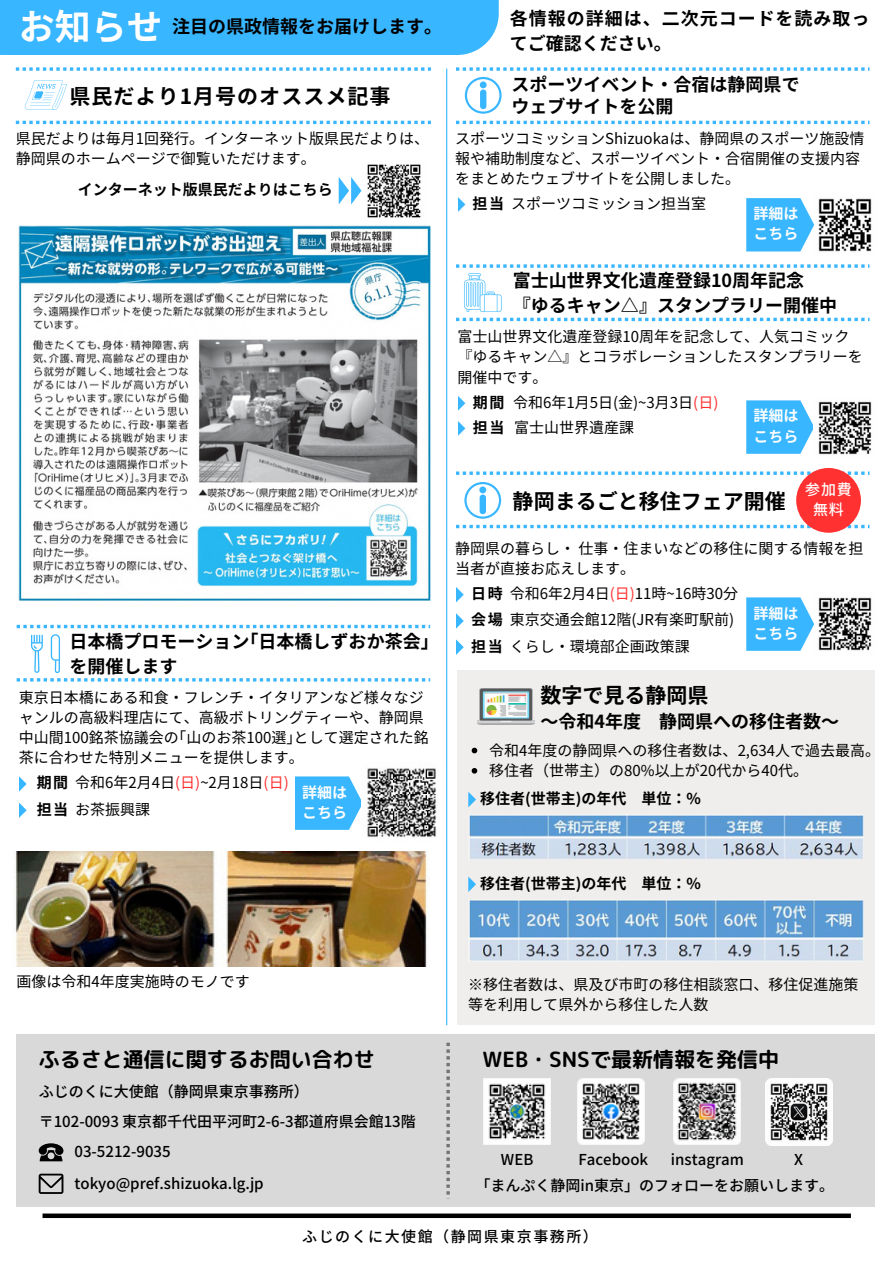
<style>
.page{position:relative;width:893px;height:1264px;background:#fff}
.page>*{position:absolute;margin:0;border:0;box-sizing:border-box;transform-origin:0 0}
.t1{font:700 36px "Noto Sans JP";color:#fff}
.t2{font:21px "rounded mplus 1 p bold";color:#000}
.t3{font:700 21px "Noto Sans JP";color:#000}
.t4{font:700 21px "Noto Sans JP";letter-spacing:.05em;color:#000}
.t5{font:700 18px/24.8px "Noto Sans JP";color:#000}
.t6{font:700 18px/24.8px "Noto Sans JP";letter-spacing:.055em;color:#000}
.t7{font:15px/20.2px "Noto Sans JP";color:#000}
.t8{font:500 15px "Noto Sans JP";color:#000}
.t9{font:700 15px "Noto Sans JP";color:#000}
.t10{font:700 15px "Noto Sans JP";color:#fdfdfd}
.t11{font:500 15px "Noto Sans JP";letter-spacing:.1em;color:#000}
.t12{font:500 15px/20.2px "Noto Sans JP";color:#fff;text-align:center}
.s1{color:#ff3131}
</style>
<div class="page">
<div style="left:0;top:0;width:498px;height:55px;background:#38b6ff"></div>
<svg style="left:24px;top:81px;width:43px;height:29px"></svg>
<div style="left:17px;top:1034px;width:857px;height:172px;background:#d9d9d9"></div>
<svg style="left:446px;top:1042px;width:4px;height:153px"></svg>
<svg style="left:43px;top:1213px;width:807px;height:4px;background:#222"></svg>
<svg style="left:16px;top:67px;width:415px;height:4px"></svg>
<svg style="left:16px;top:121px;width:415px;height:3px"></svg>
<hr style="left:446px;top:69px;width:1px;height:956px;background:#38b6ff">
<svg style="left:17px;top:625px;width:413px;height:3px"></svg>
<svg style="left:338px;top:177px;width:23px;height:27px"></svg>
<img style="left:483px;top:1078px;width:68px;height:67px">
<img style="left:577px;top:1078px;width:68px;height:67px">
<img style="left:673px;top:1078px;width:68px;height:67px">
<img style="left:765px;top:1078px;width:67px;height:67px">
<svg style="left:17px;top:634px;width:413px;height:47px"></svg>
<div style="left:457px;top:670px;width:417px;height:355px;background:#efeeec"></div>
<img style="left:469px;top:815px;width:394px;height:44px">
<img style="left:469px;top:900px;width:394px;height:61px">
<svg style="left:39px;top:1173px;width:24px;height:20px"></svg>
<svg style="left:39px;top:1143px;width:24px;height:18px"></svg>
<img style="left:15px;top:851px;width:412px;height:115px">
<svg style="left:468px;top:876px;width:8px;height:16px"></svg>
<svg style="left:456px;top:525px;width:413px;height:3px"></svg>
<svg style="left:456px;top:471px;width:413px;height:4px"></svg>
<svg style="left:464px;top:482px;width:37px;height:36px"></svg>
<div style="left:479px;top:494px;width:7px;height:20px;background:#38b6ff;border-radius:3px"></div>
<img style="left:818px;top:597px;width:54px;height:54px">
<svg style="left:456px;top:587px;width:7px;height:15px"></svg>
<svg style="left:456px;top:613px;width:7px;height:15px"></svg>
<svg style="left:456px;top:639px;width:7px;height:16px"></svg>
<svg style="left:456px;top:318px;width:413px;height:3px"></svg>
<svg style="left:458px;top:396px;width:7px;height:15px"></svg>
<svg style="left:458px;top:421px;width:7px;height:15px"></svg>
<svg style="left:746px;top:400px;width:67px;height:54px;background:#4bbdff"></svg>
<svg style="left:746px;top:597px;width:68px;height:53px;background:#4dbdfe"></svg>
<div style="left:796px;top:468px;width:64px;height:64px;background:#ff3131;border-radius:50%"></div>
<svg style="left:456px;top:67px;width:413px;height:4px"></svg>
<svg style="left:456px;top:121px;width:413px;height:3px"></svg>
<svg style="left:19px;top:776px;width:8px;height:15px"></svg>
<svg style="left:19px;top:802px;width:8px;height:16px"></svg>
<svg style="left:295px;top:776px;width:66px;height:53px;background:#49bcff"></svg>
<img style="left:818px;top:198px;width:54px;height:54px">
<svg style="left:458px;top:197px;width:7px;height:15px"></svg>
<svg style="left:746px;top:198px;width:68px;height:53px;background:#4cbdfe"></svg>
<svg style="left:456px;top:264px;width:413px;height:47px"></svg>
<img style="left:367px;top:768px;width:70px;height:69px">
<img style="left:367px;top:164px;width:54px;height:54px">
<img style="left:818px;top:401px;width:54px;height:54px">
<svg style="left:471px;top:747px;width:6px;height:6px"></svg>
<svg style="left:471px;top:768px;width:6px;height:5px"></svg>
<img style="left:477px;top:688px;width:57px;height:36px">
<svg style="left:468px;top:792px;width:8px;height:15px"></svg>
<svg style="left:465px;top:77px;width:36px;height:37px"></svg>
<div style="left:480px;top:89px;width:6px;height:20px;background:#38b6ff;border-radius:3px"></div>
<img style="left:19px;top:226px;width:412px;height:374px">
<p class="t1" style="left:19px;top:-2px;width:146px">お知らせ</p>
<p class="t5" style="left:172px;top:13px;width:271px">注目の県政情報をお届けします。</p>
<p class="t4" style="left:69px;top:80px;width:322px">県民だより1月号のオススメ記事</p>
<p class="t7" style="left:16px;top:127px;width:415px">県民だよりは毎月 1回発行。インターネット版県民だよりは、静岡県のホームページで御覧いただけます。</p>
<h1 class="t9" style="left:78px;top:178px;width:256px">インターネット版県民だよりはこちら</h1>
<p class="t5" style="left:69px;top:628px;width:362px">日本橋プロモーション｢日本橋しずおか茶会｣を開催します</p>
<p class="t7" style="left:19px;top:686px;width:411px">東京日本橋にある和食・フレンチ・イタリアンなど様々なジャンルの高級料理店にて、高級ボトリングティーや、静岡県中山間100銘茶協議会の｢山のお茶100選｣として選定された銘茶に合わせた特別メニューを提供します。</p>
<p class="t9" style="left:37px;top:771px;width:33px">期間</p>
<p class="t9" style="left:37px;top:797px;width:33px">担当</p>
<p class="t7" style="left:75px;top:772px;width:215px">令和6年2月4日 <span class="s1">(日)</span>~2月 18日 <span class="s1">(日)</span></p>
<p class="t7" style="left:75px;top:798px;width:76px">お茶振興課</p>
<p class="t10" style="left:302px;top:780px;width:46px">詳細は</p>
<p class="t10" style="left:302px;top:800px;width:46px">こちら</p>
<p class="t6" style="left:510px;top:5px;width:361px">各情報の詳細は、二次元コードを読み取ってご確認ください。</p>
<p class="t5" style="left:511px;top:73px;width:289px;line-height:21.3px">スポーツイベント・合宿は静岡県でウェブサイトを公開</p>
<p class="t7" style="left:455px;top:127px;width:411px">スポーツコミッションShizuokaは、静岡県のスポーツ施設情報や補助制度など、スポーツイベント・合宿開催の支援内容をまとめたウェブサイトを公開しました。</p>
<p class="t9" style="left:472px;top:191px;width:33px">担当</p>
<p class="t7" style="left:511px;top:192px;width:196px">スポーツコミッション担当室</p>
<p class="t10" style="left:753px;top:202px;width:46px">詳細は</p>
<p class="t10" style="left:753px;top:222px;width:46px">こちら</p>
<p class="t5" style="left:513px;top:267px;width:325px">富士山世界文化遺産登録10周年記念<br>『ゆるキャン△』スタンプラリー開催中</p>
<p class="t7" style="left:457px;top:326px;width:406px">富士山世界文化遺産登録10周年を記念して、人気コミック『ゆるキャン△』とコラボレーションしたスタンプラリーを開催中です。</p>
<p class="t7" style="left:513px;top:391px;width:207px">令和6年1月 5日 (金)~3月 3日 <span class="s1">(日 )</span></p>
<p class="t7" style="left:514px;top:416px;width:121px">富士山世界遺産課</p>
<p class="t9" style="left:473px;top:390px;width:33px">期間</p>
<p class="t9" style="left:473px;top:415px;width:33px">担当</p>
<p class="t10" style="left:753px;top:404px;width:46px">詳細は</p>
<h4 class="t10" style="left:753px;top:424px;width:46px">こちら</h4>
<h4 class="t3" style="left:512px;top:485px;width:274px">静岡まるごと移住フェア開催</h4>
<p class="t12" style="left:805px;top:478px;width:48px">参加費無料</p>
<p class="t7" style="left:455px;top:537px;width:410px">静岡県の暮らし・仕事・住まいなどの移住に関する情報を担当者が直接お応えします。</p>
<p class="t9" style="left:471px;top:581px;width:33px">日時</p>
<p class="t7" style="left:509px;top:582px;width:230px">令和6年2月 4日 <span class="s1">(日 )</span>11時~16時30分</p>
<p class="t9" style="left:471px;top:608px;width:33px">会場</p>
<p class="t7" style="left:509px;top:609px;width:226px">東京交通会館12階(JR有楽町駅前)</p>
<p class="t9" style="left:471px;top:634px;width:33px">担当</p>
<p class="t7" style="left:509px;top:635px;width:181px">くらし・環境部企画政策課</p>
<p class="t10" style="left:753px;top:601px;width:46px">詳細は</p>
<p class="t10" style="left:753px;top:621px;width:46px">こちら</p>
<p class="t3" style="left:540px;top:678px;width:169px">数字で見る静岡県</p>
<p class="t5" style="left:540px;top:707px;width:300px">〜令和4年度 静岡県への移住者数〜</p>
<p class="t7" style="left:489px;top:739px;width:392px">令和4年度の静岡県への移住者数は、2,634人で過去最高。</p>
<p class="t7" style="left:489px;top:759px;width:320px">移住者（世帯主）の80%以上が20代から40代。</p>
<h3 class="t9" style="left:480px;top:786px;width:222px">移住者(世帯主)の年代 単位：%</h3>
<p class="t9" style="left:480px;top:871px;width:222px">移住者(世帯主)の年代 単位：%</p>
<h2 class="t7" style="left:16px;top:971px;width:235px">画像は令和4年度実施時のモノです</h2>
<h6 class="t7" style="left:468px;top:973px;width:391px">※移住者数は、県及び市町の移住相談窓口、移住促進施策等を利用して県外から移住した人数</h6>
<p class="t2" style="left:39px;top:1044px;width:337px">ふるさと通信に関するお問い合わせ</p>
<p class="t8" style="left:39px;top:1079px;width:271px">ふじのくに大使館（静岡県東京事務所）</p>
<p class="t8" style="left:39px;top:1109px;width:378px">〒102-0093 東京都千代田平河町2-6-3都道府県会館13階</p>
<p class="t2" style="left:482px;top:1044px;width:298px">WEB・SNSで最新情報を発信中</p>
<p class="t8" style="left:74px;top:1139px;width:98px">03-5212-9035</p>
<p class="t8" style="left:501px;top:1147px;width:34px">WEB</p>
<p class="t8" style="left:578px;top:1147px;width:71px">Facebook</p>
<h3 class="t8" style="left:671px;top:1147px;width:74px">instagram</h3>
<p class="t8" style="left:794px;top:1147px;width:10px">X</p>
<p class="t8" style="left:74px;top:1171px;width:191px">tokyo@pref.shizuoka.lg.jp</p>
<p class="t8" style="left:475px;top:1173px;width:360px">「まんぷく静岡in東京」のフォローをお願いします。</p>
<p class="t11" style="left:302px;top:1224px;width:297px">ふじのくに大使館（静岡県東京事務所）</p>
</div>
